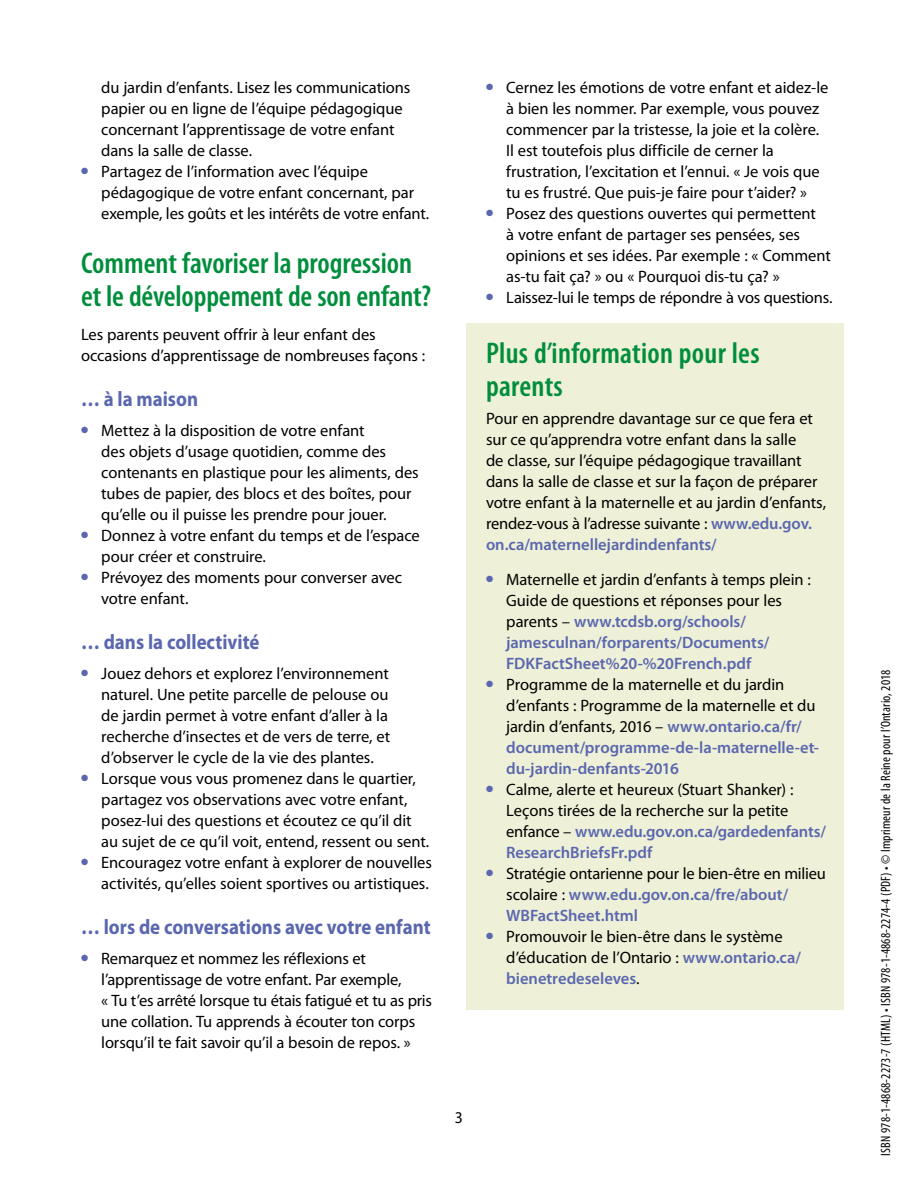
<style>
.page{position:relative;width:918px;height:1188px;background:#fff}
.page>*{position:absolute;margin:0;border:0;box-sizing:border-box;transform-origin:0 0}
.t1{font:600 condensed 30px/33px "Myriad Pro";color:#008e3c}
.t2{font:700 21px "Myriad Pro";color:#5a67af;scale:.9 1}
.t3{font:16.5px/21px "Myriad Pro";letter-spacing:-.005em;color:#000}
.t4{font:600 16.5px/21px "Myriad Pro";color:#5a67af}
.t5{font:16.5px "Myriad Pro";letter-spacing:-.005em;color:#000;scale:.95 1}
.t6{font:condensed 13.5px "Myriad Pro";letter-spacing:.01em;color:#000}
.s1{font-weight:600;color:#5a67af}
.s2{font-weight:400;color:#000}
</style>
<div class="page">
<div style="left:466px;top:323px;width:378px;height:687px;background:#eef0d7"></div>
<p class="t3" style="left:101px;top:78px;width:311px">du jardin d’enfants. Lisez les communications papier ou en ligne de l’équipe pédagogique concernant l’apprentissage de votre enfant dans la salle de classe.</p>
<p class="t3" style="left:101px;top:162px;width:329px;text-indent:-20px"><sup>●</sup> Partagez de l’information avec l’équipe pédagogique de votre enfant concernant, par exemple, les goûts et les intérêts de votre enfant.</p>
<h2 class="t1" style="left:81px;top:247px;width:352px">Comment favoriser la progression et le développement de son enfant?</h2>
<p class="t3" style="left:81px;top:324px;width:346px">Les parents peuvent offrir à leur enfant des occasions d’apprentissage de nombreuses façons :</p>
<h3 class="t2" style="left:81px;top:387px;width:132px">… à la maison</h3>
<p class="t3" style="left:101px;top:420px;width:319px;text-indent:-20px"><sup>●</sup> Mettez à la disposition de votre enfant<br>des objets d’usage quotidien, comme des contenants en plastique pour les aliments, des tubes de papier, des blocs et des boîtes, pour qu’elle ou il puisse les prendre pour jouer.</p>
<p class="t3" style="left:101px;top:525px;width:320px;text-indent:-20px"><sup>●</sup> Donnez à votre enfant du temps et de l’espace pour créer et construire.</p>
<p class="t3" style="left:101px;top:567px;width:302px;text-indent:-20px"><sup>●</sup> Prévoyez des moments pour converser avec votre enfant.</p>
<h3 class="t2" style="left:81px;top:630px;width:200px">… dans la collectivité</h3>
<p class="t3" style="left:101px;top:663px;width:291px;text-indent:-20px"><sup>●</sup> Jouez dehors et explorez l’environnement naturel. Une petite parcelle de pelouse ou de jardin permet à votre enfant d’aller à la recherche d’insectes et de vers de terre, et d’observer le cycle de la vie des plantes.</p>
<p class="t3" style="left:101px;top:768px;width:330px;text-indent:-20px"><sup>●</sup> Lorsque vous vous promenez dans le quartier, partagez vos observations avec votre enfant, posez-lui des questions et écoutez ce qu’il dit au sujet de ce qu’il voit, entend, ressent ou sent.</p>
<p class="t3" style="left:81px;top:852px;width:352px;text-align:right"><sup>●</sup> Encouragez votre enfant à explorer de nouvelles activités, qu’elles soient sportives ou artistiques.</p>
<h3 class="t2" style="left:81px;top:915px;width:390px">… lors de conversations avec votre enfant</h3>
<p class="t3" style="left:101px;top:948px;width:332px;text-indent:-20px"><sup>●</sup> Remarquez et nommez les réflexions et l’apprentissage de votre enfant. Par exemple,<br>« Tu t’es arrêté lorsque tu étais fatigué et tu as pris une collation. Tu apprends à écouter ton corps lorsqu’il te fait savoir qu’il a besoin de repos. »</p>
<p class="t3" style="left:506px;top:78px;width:324px;text-indent:-20px"><sup>●</sup> Cernez les émotions de votre enfant et aidez-le à bien les nommer. Par exemple, vous pouvez commencer par la tristesse, la joie et la colère.<br>Il est toutefois plus difficile de cerner la frustration, l’excitation et l’ennui. « Je vois que tu es frustré. Que puis-je faire pour t’aider? »</p>
<p class="t3" style="left:506px;top:204px;width:326px;text-indent:-20px"><sup>●</sup> Posez des questions ouvertes qui permettent<br>à votre enfant de partager ses pensées, ses opinions et ses idées. Par exemple : « Comment as-tu fait ça? » ou « Pourquoi dis-tu ça? »</p>
<p class="t3" style="left:486px;top:288px;width:348px"><sup>●</sup> Laissez-lui le temps de répondre à vos questions.</p>
<h2 class="t1" style="left:486px;top:337px;width:275px">Plus d’information pour les parents</h2>
<p class="t3" style="left:486px;top:408px;width:342px">Pour en apprendre davantage sur ce que fera et sur ce qu’apprendra votre enfant dans la salle<br>de classe, sur l’équipe pédagogique travaillant dans la salle de classe et sur la façon de préparer votre enfant à la maternelle et au jardin d’enfants, rendez-vous à l’adresse suivante : <span class="s1">www.edu.gov. on.ca/maternellejardindenfants/</span></p>
<p class="t4" style="left:506px;top:569px;width:306px;text-indent:-20px">● <span class="s2">Maternelle et jardin d’enfants à temps plein :<br>Guide de questions et réponses pour les parents –</span> www.tcdsb.org/schools/ jamesculnan/forparents/Documents/ FDKFactSheet%20-%20French.pdf</p>
<p class="t3" style="left:506px;top:674px;width:314px;text-indent:-20px"><sup>●</sup> Programme de la maternelle et du jardin d’enfants : Programme de la maternelle et du jardin d’enfants, 2016 – <span class="s1">www.ontario.ca/fr/ document/programme-de-la-maternelle-et&shy;du-jardin-denfants-2016</span></p>
<p class="t3" style="left:506px;top:779px;width:321px;text-indent:-20px"><sup>●</sup> Calme, alerte et heureux (Stuart Shanker) :<br>Leçons tirées de la recherche sur la petite enfance – <span class="s1">www.edu.gov.on.ca/gardedenfants/ ResearchBriefsFr.pdf</span></p>
<p class="t3" style="left:506px;top:863px;width:321px;text-indent:-20px"><sup>●</sup> Stratégie ontarienne pour le bien-être en milieu scolaire : <span class="s1">www.edu.gov.on.ca/fre/about/<br>WBFactSheet.html</span></p>
<p class="t3" style="left:506px;top:926px;width:296px;text-indent:-20px"><sup>●</sup> Promouvoir le bien-être dans le système d’éducation de l’Ontario : <span class="s1">www.ontario.ca/ bienetredeseleves</span>.</p>
<p class="t5" style="left:455px;top:1108px;width:10px">3</p>
<p class="t6" style="left:879px;top:1156px;width:488px;rotate:-90deg">ISBN 978-1-4868-2273-7 (HTML) • ISBN 978-1-4868-2274-4 (PDF) • © Imprimeur de la Reine pour l’Ontario, 2018</p>
</div>
